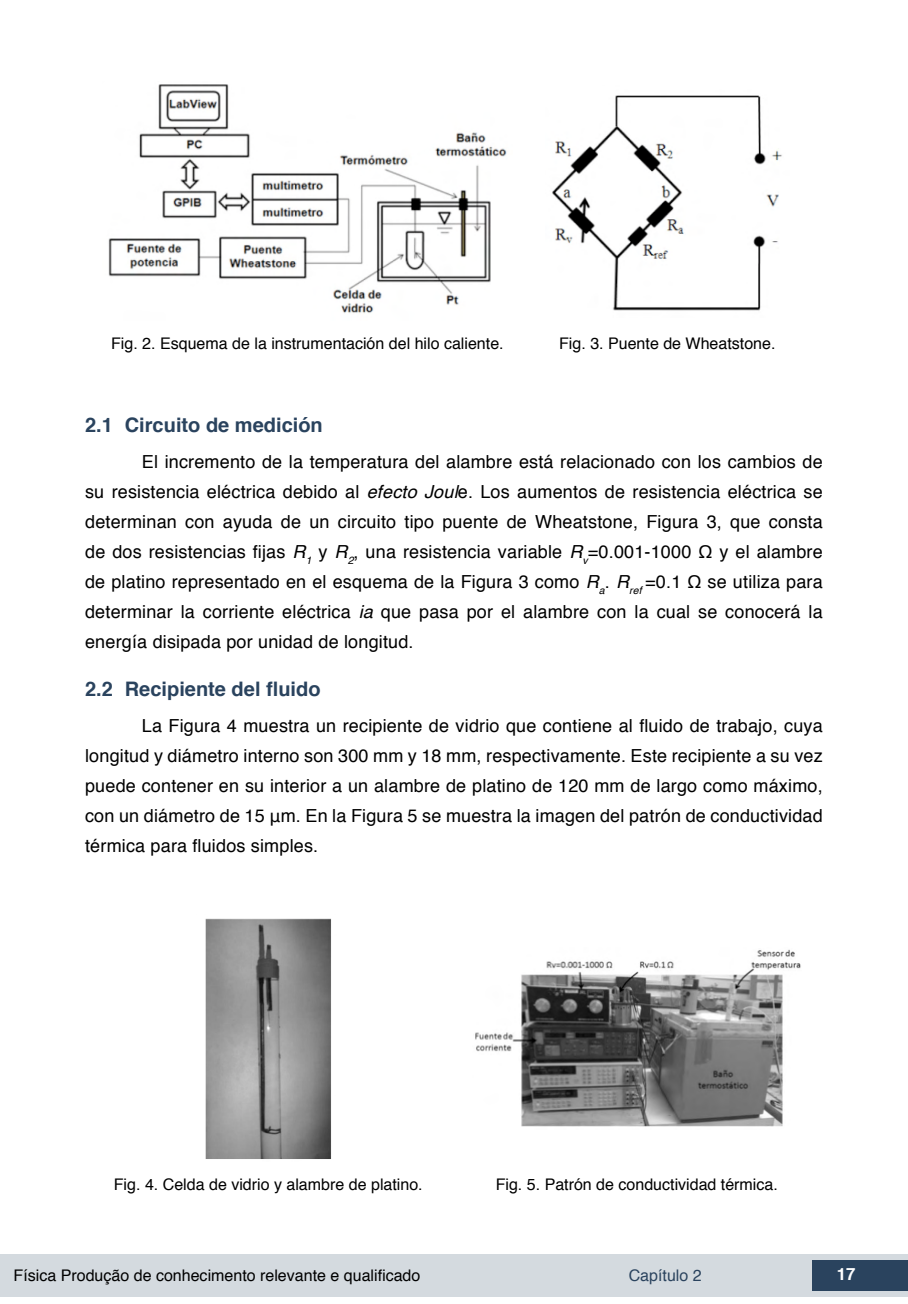
<style>
.page{position:relative;width:908px;height:1304px;background:#fff}
.page>*{position:absolute;margin:0;border:0;box-sizing:border-box;transform-origin:0 0}
.t1{font:700 20px "Helvetica";color:#2a435e}
.txt{font:18px/30px "Helvetica";letter-spacing:.01em;color:#000;text-align:justify}
.t2{font:700 16.8px "Helvetica";color:#fff}
.imagens_graf_tab{font:16px "Helvetica";color:#000}
.t3{font:16px "Helvetica";color:#2a435e}
.s1{font-style:italic}
</style>
<div class="page">
<div style="left:0;top:1254px;width:906px;height:43px;background:#d4dadf"></div>
<div style="left:812px;top:1261px;width:95px;height:30px;background:#2a435e"></div>
<img style="left:108px;top:84px;width:399px;height:229px">
<img style="left:552px;top:95px;width:230px;height:216px">
<img style="left:205px;top:918px;width:126px;height:241px">
<img style="left:475px;top:949px;width:325px;height:178px">
<p class="imagens_graf_tab" style="left:111px;top:331px;width:394px">Fig. 2. Esquema de la instrumentación del hilo caliente.</p>
<p class="imagens_graf_tab" style="left:559px;top:331px;width:218px">Fig. 3. Puente de Wheatstone.</p>
<p class="t1" style="left:85px;top:409px;width:239px">2.1 Circuito de medición</p>
<p class="txt" style="left:85px;top:447px;width:738px;text-indent:57px">El incremento de la temperatura del alambre está relacionado con los cambios de su resistencia eléctrica debido al <span class="s1">efecto Joul</span>e. Los aumentos de resistencia eléctrica se determinan con ayuda de un circuito tipo puente de Wheatstone, Figura 3, que consta de dos resistencias fijas <span class="s1">R</span><sub>1</sub> y <span class="s1">R</span><sub>2</sub>, una resistencia variable <span class="s1">R</span><sub>v</sub>=0.001-1000 Ω y el alambre de platino representado en el esquema de la Figura 3 como <span class="s1">R</span><sub>a</sub>. <span class="s1">R</span><sub>ref</sub> =0.1 Ω se utiliza para determinar la corriente eléctrica <span class="s1">ia</span> que pasa por el alambre con la cual se conocerá la energía disipada por unidad de longitud.</p>
<p class="t1" style="left:85px;top:673px;width:237px">2.2 Recipiente del fluido</p>
<p class="txt" style="left:85px;top:711px;width:738px;text-indent:57px">La Figura 4 muestra un recipiente de vidrio que contiene al fluido de trabajo, cuya longitud y diámetro interno son 300 mm y 18 mm, respectivamente. Este recipiente a su vez puede contener en su interior a un alambre de platino de 120 mm de largo como máximo, con un diámetro de 15 μm. En la Figura 5 se muestra la imagen del patrón de conductividad térmica para fluidos simples.</p>
<p class="imagens_graf_tab" style="left:114px;top:1172px;width:310px">Fig. 4. Celda de vidrio y alambre de platino.</p>
<p class="imagens_graf_tab" style="left:495px;top:1172px;width:283px">Fig. 5. Patrón de conductividad térmica.</p>
<p class="imagens_graf_tab" style="left:14px;top:1263px;width:408px">Física Produção de conhecimento relevante e qualificado</p>
<p class="t3" style="left:628px;top:1263px;width:74px">Capítulo 2</p>
<p class="t2" style="left:836px;top:1261px;width:20px">17</p>
</div>
